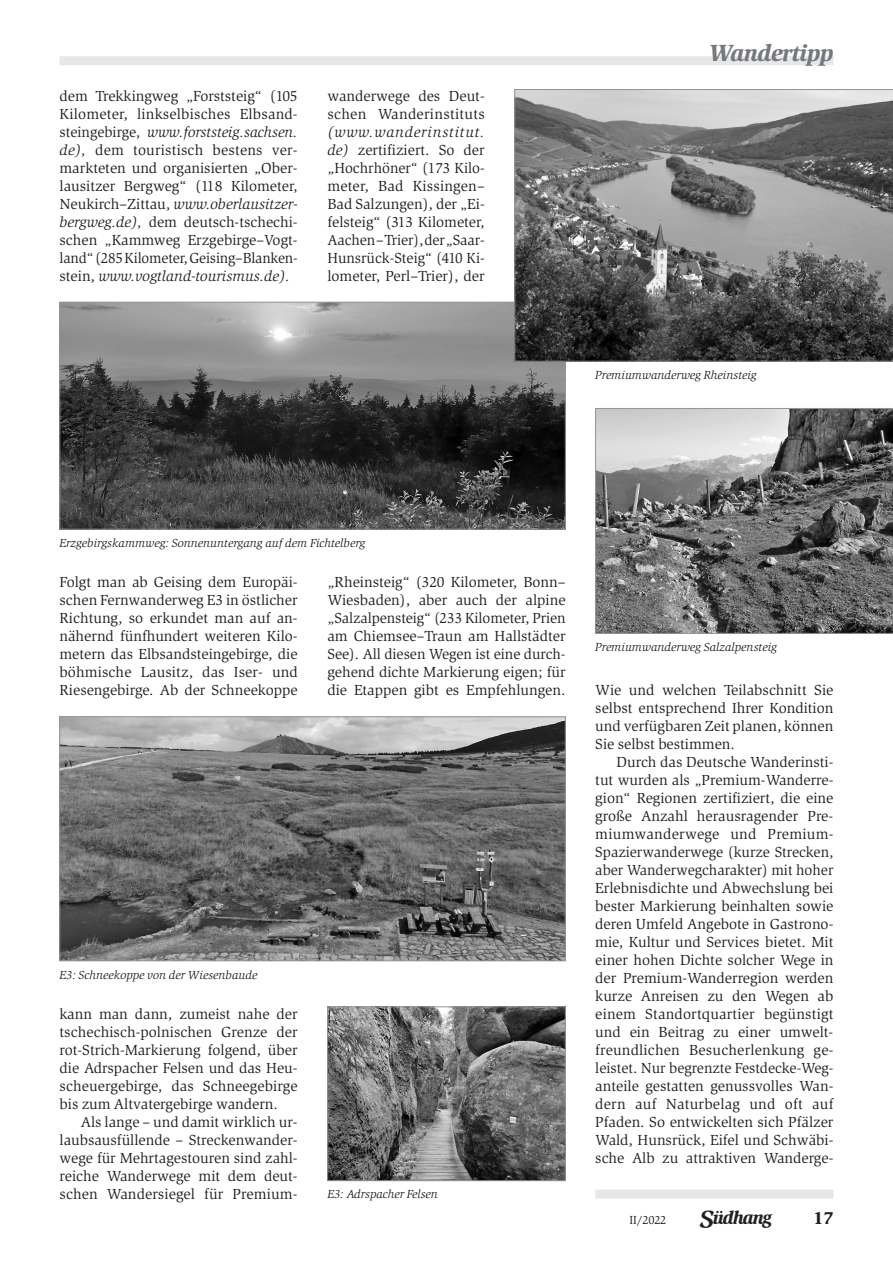
<style>
.page{position:relative;width:893px;height:1263px;background:#fff}
.page>*{position:absolute;margin:0;border:0;box-sizing:border-box;transform-origin:0 0}
.t1{font:italic 900 24px "Slimbach";letter-spacing:-.035em;color:#76787b}
.t2{font:900 18px "Slimbach";color:#231f20}
.t3{font:18px "Hillez Logozv 07";color:#231f20}
.t4{font:15px/18px "Slimbach";color:#231f20;text-align:justify}
.t5{font:15px/18px "Slimbach";letter-spacing:.02em;color:#231f20}
.t6{font:italic 12px "Slimbach";color:#231f20}
.t7{font:12px "Slimbach";letter-spacing:-.02em;color:#231f20}
.s1{font-style:italic}
</style>
<div class="page">
<div style="left:595px;top:1189px;width:238px;height:9px;background:#e6e7e9"></div>
<div style="left:60px;top:56px;width:773px;height:9px;background:#e6e7e9"></div>
<img style="left:62px;top:304px;width:502px;height:223px">
<div style="left:60px;top:302px;width:506px;height:227px;border:1px solid #939598"></div>
<img style="left:62px;top:718px;width:502px;height:241px">
<div style="left:60px;top:716px;width:506px;height:245px;border:1px solid #939598"></div>
<img style="left:329px;top:1008px;width:235px;height:171px">
<div style="left:327px;top:1006px;width:239px;height:175px;border:1px solid #939598"></div>
<svg style="left:514px;top:89px;width:379px;height:272px;background:#727272"></svg>
<svg style="left:595px;top:408px;width:298px;height:226px;background:#7a7a7a"></svg>
<p class="t4" style="left:60px;top:87px;width:240px">dem Trekkingweg „Forststeig“ (105<br>Kilometer, linkselbisches Elbsand&shy;steingebirge, <span class="s1">www.forststeig.sachsen. de),</span> dem touristisch bestens ver&shy;markteten und organisierten „Ober&shy;lausitzer Bergweg“ (118 Kilometer, Neukirch–Zittau, <span class="s1">www.oberlausitzer&shy;bergweg.de),</span> dem deutsch-tschechi&shy;schen „Kammweg Erzgebirge–Vogt&shy;land“ (285Kilometer, Geising–Blanken&shy;stein, <span class="s1">www.vogtland-tourismus.de).</span></p>
<p class="t5" style="left:327px;top:87px;width:159px">wanderwege des Deut&shy;schen Wanderinstituts</p>
<p class="t4" style="left:327px;top:123px;width:159px"><span class="s1">(www.wanderinstitut. de)</span> zertifiziert. So der „Hochrhöner“ (173 Kilo&shy;meter, Bad Kissingen– Bad Salzungen), der „Ei&shy;felsteig“ (313 Kilometer, Aachen – Trier), der „Saar-Hunsrück-Steig“ (410 Ki&shy;lometer, Perl–Trier), der</p>
<h1 class="t1" style="left:708px;top:38px;width:127px">Wandertipp</h1>
<p class="t6" style="left:595px;top:368px;width:163px">Premiumwanderweg Rheinsteig</p>
<p class="t6" style="left:60px;top:536px;width:307px">Erzgebirgskammweg: Sonnenuntergang auf dem Fichtelberg</p>
<p class="t4" style="left:60px;top:573px;width:240px">Folgt man ab Geising dem Europäi&shy;schen Fernwanderweg E3 in östlicher Richtung, so erkundet man auf an&shy;nähernd fünfhundert weiteren Kilo&shy;metern das Elbsandsteingebirge, die böhmische Lausitz, das Iser- und Riesengebirge. Ab der Schneekoppe</p>
<p class="t4" style="left:327px;top:573px;width:240px">„Rheinsteig“ (320 Kilometer, Bonn– Wiesbaden), aber auch der alpine „Salzalpensteig“ (233 Kilometer, Prien am Chiemsee–Traun am Hallstädter See). All diesen Wegen ist eine durch&shy;gehend dichte Markierung eigen; für die Etappen gibt es Empfehlungen.</p>
<p class="t6" style="left:60px;top:968px;width:199px">E3: Schneekoppe von der Wiesenbaude</p>
<p class="t4" style="left:60px;top:1005px;width:240px">kann man dann, zumeist nahe der tschechisch-polnischen Grenze der rot-Strich-Markierung folgend, über die Adrspacher Felsen und das Heu&shy;scheuergebirge, das Schneegebirge bis zum Altvatergebirge wandern.</p>
<p class="t4" style="left:60px;top:1113px;width:240px;text-indent:21px">Als lange – und damit wirklich ur&shy;laubsausfüllende – Streckenwander&shy;wege für Mehrtagestouren sind zahl&shy;reiche Wanderwege mit dem deut&shy;schen Wandersiegel für Premium-</p>
<p class="t6" style="left:327px;top:1187px;width:112px">E3: Adrspacher Felsen</p>
<p class="t6" style="left:595px;top:640px;width:183px">Premiumwanderweg Salzalpensteig</p>
<p class="t4" style="left:595px;top:681px;width:240px">Wie und welchen Teilabschnitt Sie selbst entsprechend Ihrer Kondition und verfügbaren Zeit planen, können Sie selbst bestimmen.</p>
<p class="t4" style="left:595px;top:753px;width:240px;text-indent:21px">Durch das Deutsche Wanderinsti&shy;tut wurden als „Premium-Wanderre&shy;gion“ Regionen zertifiziert, die eine große Anzahl herausragender Pre&shy;miumwanderwege und Premium-Spazierwanderwege (kurze Strecken, aber Wanderwegcharakter) mit hoher Erlebnisdichte und Abwechslung bei bester Markierung beinhalten sowie deren Umfeld Angebote in Gastrono&shy;mie, Kultur und Services bietet. Mit einer hohen Dichte solcher Wege in der Premium-Wanderregion werden kurze Anreisen zu den Wegen ab einem Standortquartier begünstigt und ein Beitrag zu einer umwelt&shy;freundlichen Besucherlenkung ge&shy;leistet. Nur begrenzte Festdecke-Weg&shy;anteile gestatten genussvolles Wan&shy;dern auf Naturbelag und oft auf Pfaden. So entwickelten sich Pfälzer Wald, Hunsrück, Eifel und Schwäbi&shy;sche Alb zu attraktiven Wanderge-</p>
<p class="t7" style="left:629px;top:1213px;width:38px">II/2022</p>
<p class="t3" style="left:699px;top:1209px;width:75px">ü</p>
<p class="t2" style="left:813px;top:1207px;width:21px">17</p>
</div>
